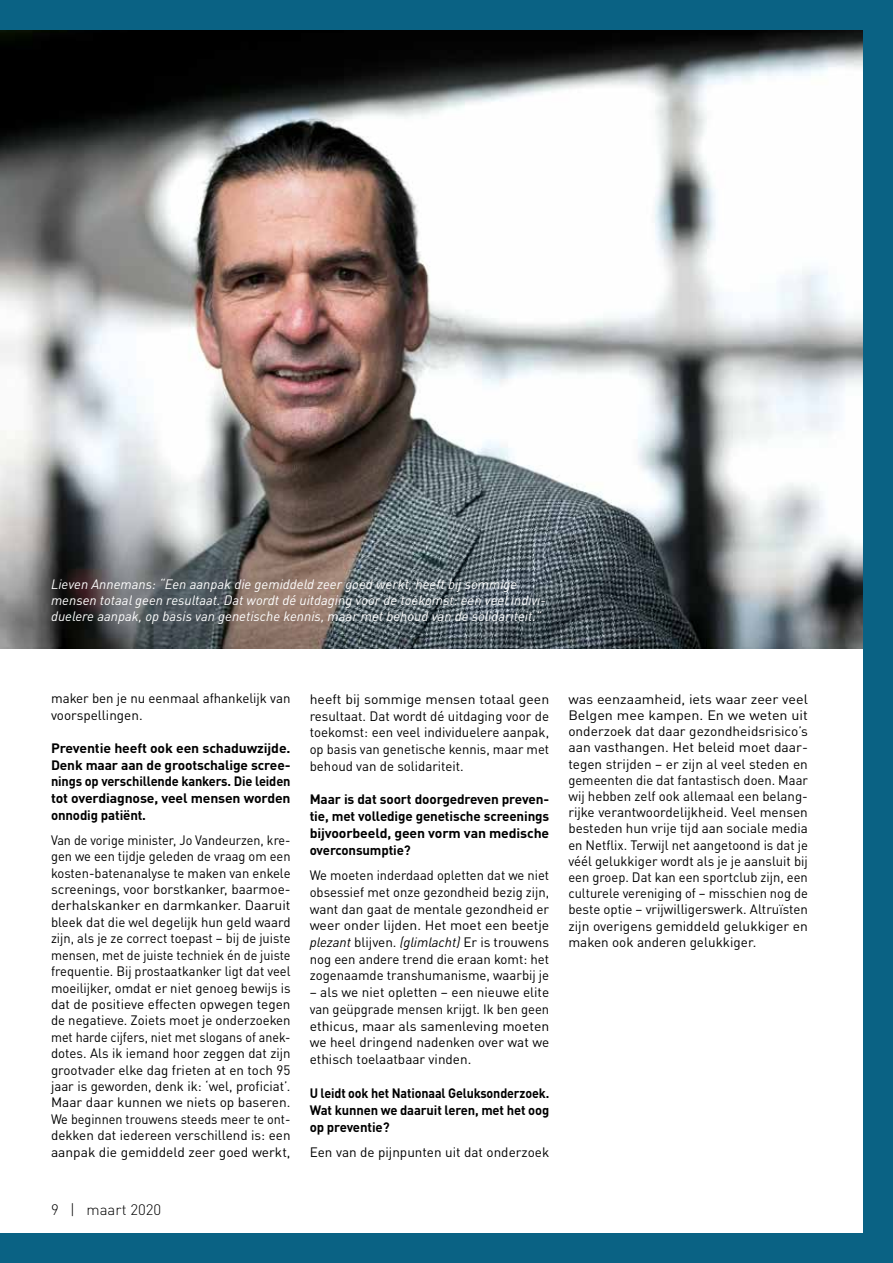
<style>
.page{position:relative;width:893px;height:1263px;background:#fff}
.page>*{position:absolute;margin:0;border:0;box-sizing:border-box;transform-origin:0 0}
.t1{font:300 15px "DIN Pro";color:#000}
.t2{font:13.5px/16.4px "DIN Pro";color:#000;text-align:justify;scale:.93 1}
.t3{font:13.5px/16.2px "DIN Pro";color:#000;text-align:justify;scale:1.06 1}
.t4{font:13.5px/16.6px "DIN Pro";color:#000;text-align:justify;scale:.96 1}
.t5{font:13.5px/16.6px "DIN Pro";color:#000}
.t6{font:italic 13.5px/16.2px "DIN Pro";color:#fff}
.t7{font:13.5px/16.6px "DIN Pro";color:#000;text-align:justify;scale:1.04 1}
.t8{font:700 13.5px/16.6px "DIN Pro";letter-spacing:-.01em;color:#000;text-align:justify;scale:1.04 1}
.t9{font:700 13.5px/17px "DIN Pro";letter-spacing:-.01em;color:#000;text-align:justify}
.t10{font:700 13.5px/17px "DIN Pro";letter-spacing:-.01em;color:#000;text-align:justify;scale:.93 1}
.s1{font-style:italic}
</style>
<div class="page">
<img style="left:0;top:30px;width:863px;height:618px">
<div style="left:863px;top:0;width:30px;height:1263px;background:#0a6284"></div>
<div style="left:0;top:0;width:893px;height:30px;background:#0a6284"></div>
<div style="left:0;top:1233px;width:893px;height:30px;background:#0a6284"></div>
<p class="t6" style="left:51px;top:574px;width:496px">Lieven Annemans: “Een aanpak die gemiddeld zeer goed werkt, heeft bij sommige mensen totaal geen resultaat. Dat wordt dé uitdaging voor de toekomst: een veel indivi&shy;duelere aanpak, op basis van genetische kennis, maar met behoud van de solidariteit.”</p>
<p class="t5" style="left:51px;top:689px;width:241px">maker ben je nu eenmaal afhankelijk van voorspellingen.</p>
<p class="t8" style="left:51px;top:738px;width:232px">Preventie heeft ook een schaduwzijde.<br>Denk maar aan de grootschalige scree&shy;nings op verschillende kankers. Die leiden tot overdiagnose, veel mensen worden onnodig patiënt.</p>
<p class="t2" style="left:51px;top:830px;width:259px">Van de vorige minister, Jo Vandeurzen, kre&shy;gen we een tijdje geleden de vraag om een kosten-batenanalyse te maken van enkele screenings, voor borstkanker, baarmoe&shy;derhalskanker en darmkanker. Daaruit bleek dat die wel degelijk hun geld waard zijn, als je ze correct toepast – bij de juiste mensen, met de juiste techniek én de juiste frequentie. Bij prostaatkanker ligt dat veel moeilijker, omdat er niet genoeg bewijs is dat de positieve effecten opwegen tegen de negatieve. Zoiets moet je onderzoeken met harde cijfers, niet met slogans of anek&shy;dotes. Als ik iemand hoor zeggen dat zijn grootvader elke dag frieten at en toch 95 jaar is geworden, denk ik: ‘wel, proficiat’.<br>Maar daar kunnen we niets op baseren.<br>We beginnen trouwens steeds meer te ont&shy;dekken dat iedereen verschillend is: een aanpak die gemiddeld zeer goed werkt,</p>
<p class="t1" style="left:51px;top:1198px;width:112px">9 | maart 2020</p>
<p class="t7" style="left:310px;top:689px;width:232px">heeft bij sommige mensen totaal geen resultaat. Dat wordt dé uitdaging voor de toekomst: een veel individuelere aanpak, op basis van genetische kennis, maar met behoud van de solidariteit.</p>
<p class="t9" style="left:310px;top:789px;width:241px">Maar is dat soort doorgedreven preven&shy;tie, met volledige genetische screenings bijvoorbeeld, geen vorm van medische overconsumptie?</p>
<p class="t4" style="left:310px;top:866px;width:251px">We moeten inderdaad opletten dat we niet obsessief met onze gezondheid bezig zijn, want dan gaat de mentale gezondheid er weer onder lijden. Het moet een beetje <span class="s1">plezant</span> blijven. <span class="s1">(glimlacht)</span> Er is trouwens nog een andere trend die eraan komt: het zogenaamde transhumanisme, waarbij je</p>
<p class="t5" style="left:310px;top:982px;width:241px;text-align:justify">– als we niet opletten – een nieuwe elite van geüpgrade mensen krijgt. Ik ben geen ethicus, maar als samenleving moeten we heel dringend nadenken over wat we ethisch toelaatbaar vinden.</p>
<p class="t10" style="left:310px;top:1082px;width:259px">U leidt ook het Nationaal Geluksonderzoek.<br>Wat kunnen we daaruit leren, met het oog op preventie?</p>
<p class="t5" style="left:310px;top:1142px;width:241px">Een van de pijnpunten uit dat onderzoek</p>
<p class="t3" style="left:568px;top:689px;width:227px">was eenzaamheid, iets waar zeer veel Belgen mee kampen. En we weten uit onderzoek dat daar gezondheidsrisico’s aan vasthangen. Het beleid moet daar&shy;tegen strijden – er zijn al veel steden en gemeenten die dat fantastisch doen. Maar wij hebben zelf ook allemaal een belang&shy;rijke verantwoordelijkheid. Veel mensen besteden hun vrije tijd aan sociale media en Netflix. Terwijl net aangetoond is dat je véél gelukkiger wordt als je je aansluit bij een groep. Dat kan een sportclub zijn, een culturele vereniging of – misschien nog de beste optie – vrijwilligerswerk. Altruïsten zijn overigens gemiddeld gelukkiger en maken ook anderen gelukkiger.</p>
</div>
